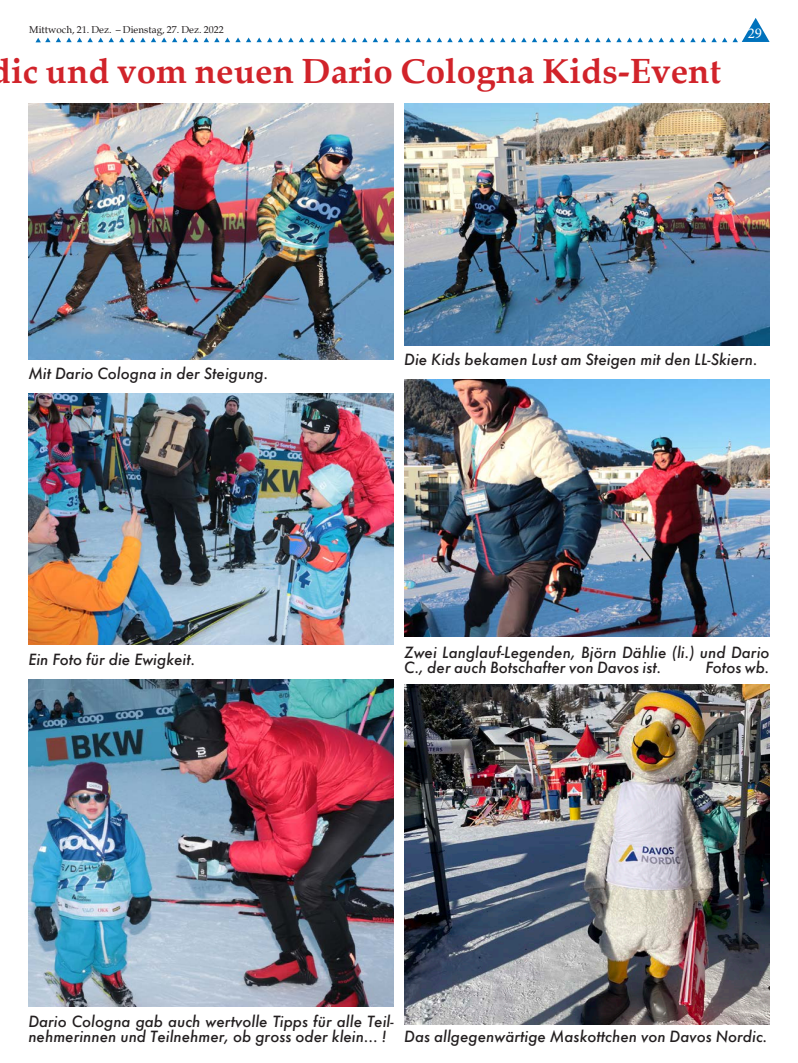
<style>
.page{position:relative;width:798px;height:1063px;background:#fff}
.page>*{position:absolute;margin:0;border:0;box-sizing:border-box;transform-origin:0 0}
.t1{font:700 35px "Palatia";color:#d1232a}
.Lauftext{font:italic 500 15px/15px "Futura";color:#231f20}
.t2{font:15px "Minion Pro";color:#fff}
.t3{font:10px "Palatia";color:#231f20}
</style>
<div class="page">
<svg style="left:669px;top:38px;width:15px;height:4px"></svg>
<svg style="left:595px;top:38px;width:68px;height:4px"></svg>
<svg style="left:574px;top:38px;width:15px;height:4px"></svg>
<svg style="left:500px;top:38px;width:68px;height:4px"></svg>
<svg style="left:479px;top:38px;width:15px;height:4px"></svg>
<svg style="left:690px;top:18px;width:79px;height:24px"></svg>
<svg style="left:395px;top:38px;width:78px;height:4px"></svg>
<svg style="left:320px;top:38px;width:68px;height:4px"></svg>
<svg style="left:225px;top:38px;width:89px;height:4px"></svg>
<svg style="left:130px;top:38px;width:89px;height:4px"></svg>
<svg style="left:35px;top:38px;width:89px;height:4px"></svg>
<img style="left:28px;top:103px;width:365px;height:256px">
<img style="left:404px;top:103px;width:365px;height:242px">
<img style="left:28px;top:394px;width:365px;height:251px">
<img style="left:404px;top:380px;width:365px;height:257px">
<img style="left:28px;top:679px;width:365px;height:327px">
<img style="left:404px;top:685px;width:365px;height:339px">
<p class="t3" style="left:29px;top:23px;width:196px">Mittwoch, 21. Dez. – Dienstag, 27. Dez. 2022</p>
<h1 class="t1" style="left:-10px;top:50px;width:732px">dic und vom neuen Dario Cologna Kids-Event</h1>
<p class="t2" style="left:747px;top:23px;width:16px">29</p>
<p class="Lauftext" style="left:28px;top:366px;width:241px">Mit Dario Cologna in der Steigung.</p>
<p class="Lauftext" style="left:404px;top:352px;width:355px">Die Kids bekamen Lust am Steigen mit den LL-Skiern.</p>
<p class="Lauftext" style="left:28px;top:652px;width:168px">Ein Foto für die Ewigkeit.</p>
<p class="Lauftext" style="left:404px;top:645px;width:366px">Zwei Langlauf-Legenden, Björn Dählie (li.) und Dario<br>C., der auch Botschafter von Davos ist.</p>
<p class="Lauftext" style="left:705px;top:660px;width:66px">Fotos wb.</p>
<p class="Lauftext" style="left:28px;top:1014px;width:366px">Dario Cologna gab auch wertvolle Tipps für alle Teil&shy;nehmerinnen und Teilnehmer, ob gross oder klein... !</p>
<p class="Lauftext" style="left:404px;top:1029px;width:364px">Das allgegenwärtige Maskottchen von Davos Nordic.</p>
</div>
